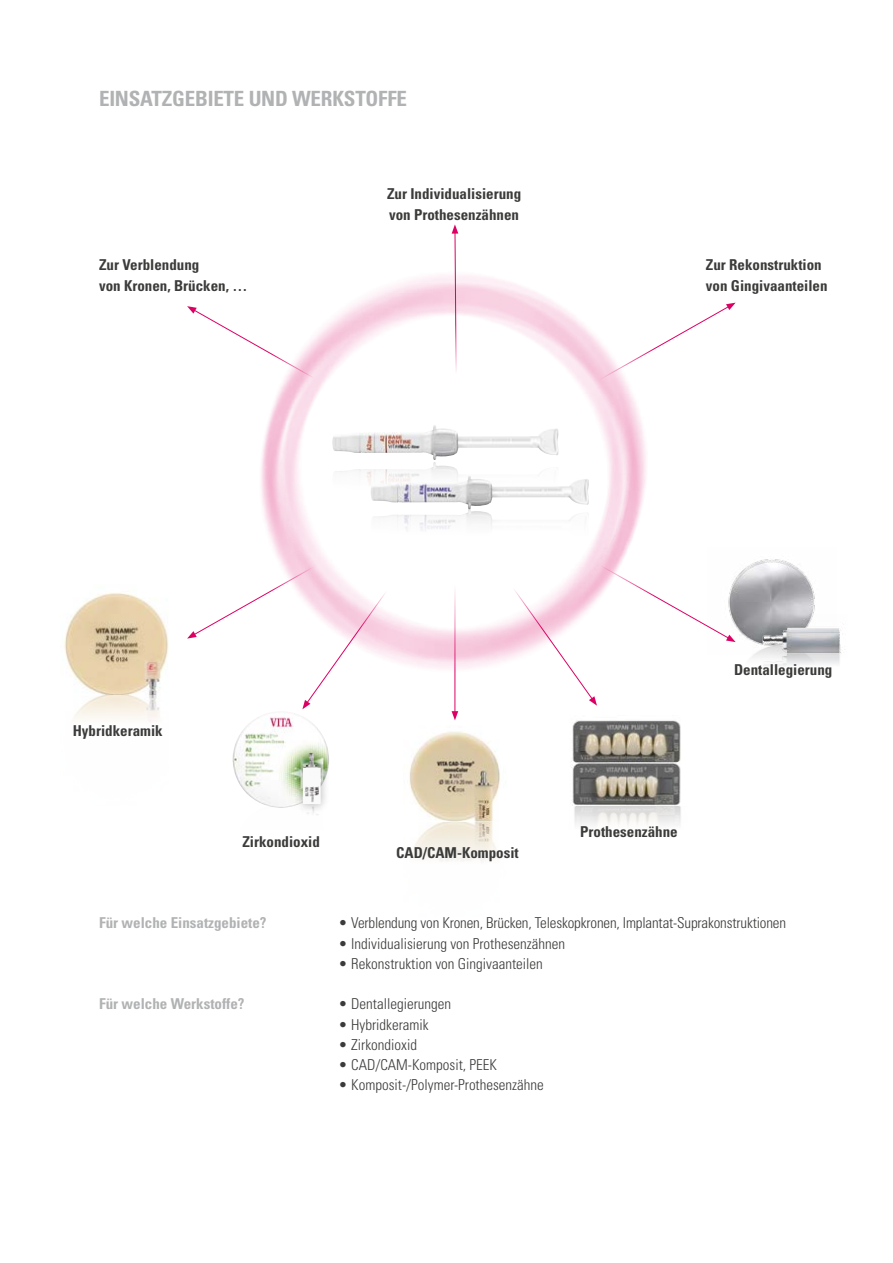
<style>
.page{position:relative;width:893px;height:1263px;background:#fff}
.page>*{position:absolute;margin:0;border:0;box-sizing:border-box;transform-origin:0 0}
.t1{font:700 condensed 21px "Univers LT Std";letter-spacing:-.01em;color:#b1b2b3}
.t2{font:300 condensed 15px "Univers LT Std";color:#3b3b3a}
.t3{font:700 condensed 15px/20.2px "Univers LT Std";color:#3b3b3a}
.t4{font:700 condensed 15px "Univers LT Std";color:#b1b2b3}
</style>
<div class="page">
<img style="left:572px;top:791px;width:109px;height:34px">
<img style="left:411px;top:791px;width:87px;height:70px">
<img style="left:64px;top:593px;width:105px;height:128px">
<img style="left:808px;top:579px;width:7px;height:35px">
<img style="left:808px;top:657px;width:32px;height:8px">
<img style="left:808px;top:614px;width:34px;height:43px">
<img style="left:261px;top:233px;width:547px;height:558px">
<svg style="left:586px;top:303px;width:150px;height:85px"></svg>
<svg style="left:187px;top:306px;width:150px;height:85px"></svg>
<svg style="left:187px;top:553px;width:215px;height:156px"></svg>
<svg style="left:497px;top:557px;width:239px;height:149px"></svg>
<svg style="left:452px;top:224px;width:6px;height:172px"></svg>
<hr style="left:455px;top:549px;width:1px;height:164px;background:#dd0064">
<svg style="left:452px;top:711px;width:6px;height:9px"></svg>
<img style="left:232px;top:711px;width:97px;height:97px">
<div style="left:293px;top:744px;width:37px;height:70px;background:#000;opacity:.3"></div>
<img style="left:302px;top:753px;width:19px;height:51px">
<h1 class="t1" style="left:99px;top:86px;width:309px">EINSATZGEBIETE UND WERKSTOFFE</h1>
<p class="t3" style="left:99px;top:255px;width:150px">Zur Verblendung<br>von Kronen, Brücken, …</p>
<p class="t3" style="left:387px;top:184px;width:136px">Zur Individualisierung von Prothesenzähnen</p>
<p class="t3" style="left:706px;top:255px;width:123px">Zur Rekonstruktion von Gingivaanteilen</p>
<p class="t3" style="left:73px;top:720px;width:91px">Hybridkeramik</p>
<p class="t3" style="left:734px;top:660px;width:100px">Dentallegierung</p>
<p class="t3" style="left:242px;top:832px;width:79px">Zirkondioxid</p>
<p class="t3" style="left:396px;top:842px;width:124px">CAD/CAM-Komposit</p>
<p class="t3" style="left:580px;top:822px;width:99px">Prothesenzähne</p>
<p class="t4" style="left:99px;top:914px;width:169px">Für welche Einsatzgebiete?</p>
<p class="t4" style="left:99px;top:995px;width:147px">Für welche Werkstoffe?</p>
<p class="t2" style="left:338px;top:914px;width:449px">• Verblendung von Kronen, Brücken, Teleskopkronen, Implantat-Suprakonstruktionen</p>
<p class="t2" style="left:338px;top:934px;width:228px">• Individualisierung von Prothesenzähnen</p>
<p class="t2" style="left:338px;top:955px;width:206px">• Rekonstruktion von Gingivaanteilen</p>
<p class="t2" style="left:338px;top:995px;width:114px">• Dentallegierungen</p>
<p class="t2" style="left:338px;top:1015px;width:92px">• Hybridkeramik</p>
<p class="t2" style="left:338px;top:1036px;width:80px">• Zirkondioxid</p>
<p class="t2" style="left:338px;top:1056px;width:160px">• CAD/CAM-Komposit, PEEK</p>
<p class="t2" style="left:338px;top:1076px;width:207px">• Komposit-/Polymer-Prothesenzähne</p>
</div>
